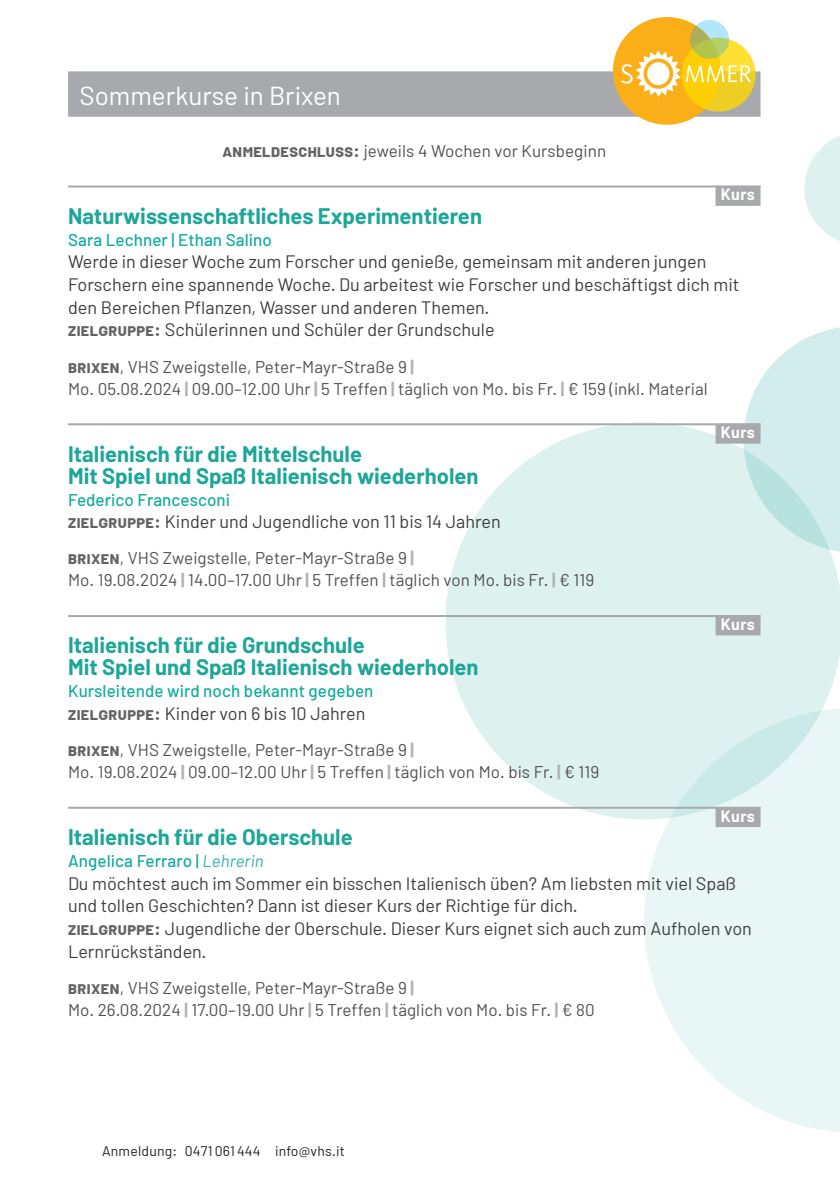
<style>
.page{position:relative;width:840px;height:1191px;background:#fff}
.page>*{position:absolute;margin:0;border:0;box-sizing:border-box;transform-origin:0 0}
.Kapitel_011{font:26px "Barlow";color:#fff}
.Titel{font:700 22px "Barlow";color:#1da699}
.Info{font:18px/22.6px "Barlow";color:#3e3e3f}
.Kursdaten{font:17px/22px "Barlow";letter-spacing:.005em;color:#515053}
.Dozent{font:500 17px "Barlow";letter-spacing:.005em;color:#13ac9d}
.Untertitel{font:500 17px "Barlow";letter-spacing:.005em;color:#13ac9d}
.VArt{font:700 16px "Barlow";letter-spacing:.025em;color:#fff}
.t1{font:14px "Barlow";letter-spacing:.015em;color:#231f20}
.s1{font-weight:700;color:#636366}
.s2{font-weight:700;font-size:17px;color:#636366}
.s3{font-weight:700;color:#b0b1b5}
.s4{font-weight:400;font-style:italic;color:#32b2a5}
</style>
<div class="page">
<svg style="left:643px;top:819px;width:196px;height:313px;fill:#e8f6f5"></svg>
<svg style="left:745px;top:327px;width:94px;height:95px"></svg>
<svg style="left:804px;top:136px;width:35px;height:105px"></svg>
<svg style="left:445px;top:422px;width:394px;height:397px;fill:#ddf1ef"></svg>
<div style="left:68px;top:71px;width:692px;height:46px;background:#a8a9ad"></div>
<hr style="left:68px;top:185px;width:692px;height:2px;background:#a8a9ad">
<div style="left:715px;top:186px;width:45px;height:20px;background:#a8a9ad"></div>
<hr style="left:68px;top:423px;width:692px;height:2px;background:#a8a9ad">
<div style="left:715px;top:423px;width:45px;height:20px;background:#a8a9ad"></div>
<hr style="left:68px;top:615px;width:692px;height:2px;background:#a8a9ad">
<div style="left:715px;top:615px;width:45px;height:20px;background:#a8a9ad"></div>
<hr style="left:68px;top:806px;width:692px;height:2px;background:#a8a9ad">
<div style="left:715px;top:807px;width:45px;height:20px;background:#a8a9ad"></div>
<div style="left:616px;top:20px;width:101px;height:101px;background:#faaf18;border-radius:50%"></div>
<div style="left:612px;top:17px;width:108px;height:108px;border:7px solid #faaf18;border-radius:50%"></div>
<svg style="left:681px;top:38px;width:74px;height:74px"></svg>
<svg style="left:689px;top:20px;width:39px;height:39px"></svg>
<svg style="left:621px;top:51px;width:129px;height:45px"></svg>
<p class="Kapitel_011" style="left:79px;top:80px;width:263px">Sommerkurse in Brixen</p>
<p class="Kursdaten" style="left:222px;top:139px;width:385px"><span class="s1">Anmeldeschluss:</span> jeweils 4 Wochen vor Kursbeginn</p>
<p class="VArt" style="left:720px;top:185px;width:35px">Kurs</p>
<p class="Titel" style="left:68px;top:202px;width:415px">Naturwissenschaftliches Experimentieren</p>
<p class="Untertitel" style="left:68px;top:229px;width:205px">Sara Lechner | Ethan Salino</p>
<p class="Info" style="left:68px;top:250px;width:672px">Werde in dieser Woche zum Forscher und genieße, gemeinsam mit anderen jungen<br>Forschern eine spannende Woche. Du arbeitest wie Forscher und beschäftigst dich mit den Bereichen Pflanzen, Wasser und anderen Themen.</p>
<p class="Info" style="left:68px;top:318px;width:428px"><span class="s2">Zielgruppe:</span> Schülerinnen und Schüler der Grundschule</p>
<p class="Kursdaten" style="left:68px;top:355px;width:640px"><span class="s1">Brixen</span>, VHS Zweigstelle, Peter-Mayr-Straße 9 <span class="s3">|<br></span>Mo. 05.08.2024 <span class="s3">|</span> 09.00–12.00 Uhr <span class="s3">|</span> 5 Treffen <span class="s3">|</span> täglich von Mo. bis Fr. <span class="s3">|</span> € 159 (inkl. Material</p>
<p class="VArt" style="left:720px;top:422px;width:35px">Kurs</p>
<p class="Titel" style="left:68px;top:440px;width:295px">Italienisch für die Mittelschule</p>
<p class="Titel" style="left:68px;top:462px;width:412px">Mit Spiel und Spaß Italienisch wiederholen</p>
<p class="Dozent" style="left:68px;top:489px;width:163px">Federico Francesconi</p>
<p class="Info" style="left:68px;top:510px;width:434px"><span class="s2">Zielgruppe:</span> Kinder und Jugendliche von 11 bis 14 Jahren</p>
<p class="Kursdaten" style="left:68px;top:547px;width:527px"><span class="s1">Brixen</span>, VHS Zweigstelle, Peter-Mayr-Straße 9 <span class="s3">|<br></span>Mo. 19.08.2024 <span class="s3">|</span> 14.00–17.00 Uhr <span class="s3">|</span> 5 Treffen <span class="s3">|</span> täglich von Mo. bis Fr. <span class="s3">|</span> € 119</p>
<p class="VArt" style="left:720px;top:614px;width:35px">Kurs</p>
<p class="Titel" style="left:68px;top:631px;width:298px">Italienisch für die Grundschule</p>
<p class="Titel" style="left:68px;top:653px;width:412px">Mit Spiel und Spaß Italienisch wiederholen</p>
<p class="Dozent" style="left:68px;top:680px;width:307px">Kursleitende wird noch bekannt gegeben</p>
<p class="Info" style="left:68px;top:701px;width:299px"><span class="s2">Zielgruppe:</span> Kinder von 6 bis 10 Jahren</p>
<p class="Kursdaten" style="left:68px;top:738px;width:532px"><span class="s1">Brixen</span>, VHS Zweigstelle, Peter-Mayr-Straße 9 <span class="s3">|<br></span>Mo. 19.08.2024 <span class="s3">|</span> 09.00–12.00 Uhr <span class="s3">|</span> 5 Treffen <span class="s3">|</span> täglich von Mo. bis Fr. <span class="s3">|</span> € 119</p>
<p class="VArt" style="left:720px;top:806px;width:35px">Kurs</p>
<p class="Titel" style="left:68px;top:823px;width:286px">Italienisch für die Oberschule</p>
<p class="Dozent" style="left:68px;top:850px;width:197px">Angelica Ferraro | <span class="s4">Lehrerin</span></p>
<p class="Info" style="left:68px;top:871px;width:669px">Du möchtest auch im Sommer ein bisschen Italienisch üben? Am liebsten mit viel Spaß und tollen Geschichten? Dann ist dieser Kurs der Richtige für dich.</p>
<p class="Info" style="left:68px;top:916px;width:685px"><span class="s2">Zielgruppe:</span> Jugendliche der Oberschule. Dieser Kurs eignet sich auch zum Aufholen von<br>Lernrückständen.</p>
<p class="Kursdaten" style="left:68px;top:976px;width:528px"><span class="s1">Brixen</span>, VHS Zweigstelle, Peter-Mayr-Straße 9 <span class="s3">|<br></span>Mo. 26.08.2024 <span class="s3">|</span> 17.00–19.00 Uhr <span class="s3">|</span> 5 Treffen <span class="s3">|</span> täglich von Mo. bis Fr. <span class="s3">|</span> € 80</p>
<p class="t1" style="left:102px;top:1141px;width:244px">Anmeldung: 0471 061 444 info@vhs.it</p>
</div>
